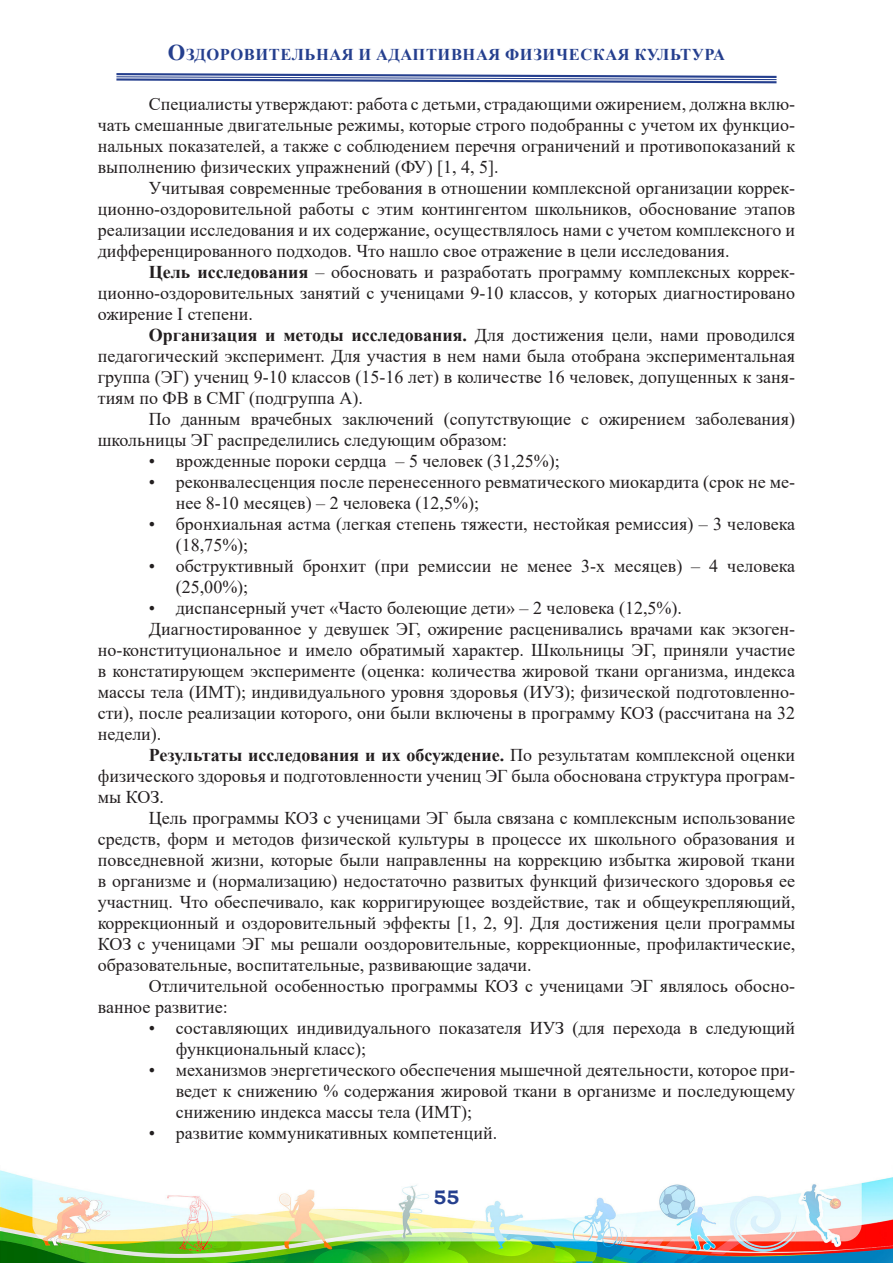
<style>
.page{position:relative;width:893px;height:1263px;background:#fff}
.page>*{position:absolute;margin:0;border:0;box-sizing:border-box;transform-origin:0 0}
.t1{font:700 19.5px "Bookman Old Style";color:#253f8e}
.t2{font:18px/21px "Times New Roman";color:#231f20;text-align:justify}
.t3{font:700 16.5px "Times New Roman";letter-spacing:.035em;color:#253f8e}
.s1{font-size:22.5px}
.s2{font-weight:700}
</style>
<div class="page">
<img style="left:0;top:1170px;width:893px;height:93px">
<svg style="left:116px;top:73px;width:661px;height:11px"></svg>
<p class="t3" style="left:168px;top:43px;width:559px"><span class="s1">О</span>ЗДОРОВИТЕЛЬНАЯ И АДАПТИВНАЯ ФИЗИЧЕСКАЯ КУЛЬТУРА</p>
<p class="t2" style="left:98px;top:93px;width:699px;text-indent:51px">Специалисты утверждают: работа с детьми, страдающими ожирением, должна вклю&shy;чать смешанные двигательные режимы, которые строго подобранны с учетом их функцио&shy;нальных показателей, а также с соблюдением перечня ограничений и противопоказаний к выполнению физических упражнений (ФУ) [1, 4, 5].</p>
<p class="t2" style="left:98px;top:177px;width:699px;text-indent:51px">Учитывая современные требования в отношении комплексной организации коррек&shy;ционно-оздоровительной работы с этим контингентом школьников, обоснование этапов реализации исследования и их содержание, осуществлялось нами с учетом комплексного и дифференцированного подходов. Что нашло свое отражение в цели исследования.</p>
<p class="t2" style="left:98px;top:261px;width:699px;text-indent:51px"><span class="s2">Цель исследования</span> – обосновать и разработать программу комплексных коррек&shy;ционно-оздоровительных занятий с ученицами 9-10 классов, у которых диагностировано ожирение I степени.</p>
<p class="t2" style="left:98px;top:324px;width:699px;text-indent:51px"><span class="s2">Организация и методы исследования.</span> Для достижения цели, нами проводился педагогический эксперимент. Для участия в нем нами была отобрана экспериментальная группа (ЭГ) учениц 9-10 классов (15-16 лет) в количестве 16 человек, допущенных к заня&shy;тиям по ФВ в СМГ (подгруппа А).</p>
<p class="t2" style="left:98px;top:408px;width:699px;text-indent:51px">По данным врачебных заключений (сопутствующие с ожирением заболевания) школьницы ЭГ распределились следующим образом:</p>
<p class="t2" style="left:149px;top:450px;width:412px">• врожденные пороки сердца – 5 человек (31,25%);</p>
<p class="t2" style="left:176px;top:471px;width:621px;text-indent:-27px">• реконвалесценция после перенесенного ревматического миокардита (срок не ме&shy;нее 8-10 месяцев) – 2 человека (12,5%);</p>
<p class="t2" style="left:176px;top:513px;width:621px;text-indent:-27px">• бронхиальная астма (легкая степень тяжести, нестойкая ремиссия) – 3 человека (18,75%);</p>
<p class="t2" style="left:176px;top:555px;width:621px;text-indent:-27px">• обструктивный бронхит (при ремиссии не менее 3-х месяцев) – 4 человека (25,00%);</p>
<p class="t2" style="left:149px;top:597px;width:535px">• диспансерный учет «Часто болеющие дети» – 2 человека (12,5%).</p>
<p class="t2" style="left:98px;top:618px;width:699px;text-indent:51px">Диагностированное у девушек ЭГ, ожирение расценивались врачами как экзоген&shy;но-конституциональное и имело обратимый характер. Школьницы ЭГ, приняли участие в констатирующем эксперименте (оценка: количества жировой ткани организма, индекса массы тела (ИМТ); индивидуального уровня здоровья (ИУЗ); физической подготовленно&shy;сти), после реализации которого, они были включены в программу КОЗ (рассчитана на 32 недели).</p>
<p class="t2" style="left:98px;top:744px;width:699px;text-indent:51px"><span class="s2">Результаты исследования и их обсуждение.</span> По результатам комплексной оценки физического здоровья и подготовленности учениц ЭГ была обоснована структура програм&shy;мы КОЗ.</p>
<p class="t2" style="left:98px;top:807px;width:699px;text-indent:51px">Цель программы КОЗ с ученицами ЭГ была связана с комплексным использование средств, форм и методов физической культуры в процессе их школьного образования и повседневной жизни, которые были направленны на коррекцию избытка жировой ткани в организме и (нормализацию) недостаточно развитых функций физического здоровья ее участниц. Что обеспечивало, как корригирующее воздействие, так и общеукрепляющий, коррекционный и оздоровительный эффекты [1, 2, 9]. Для достижения цели программы КОЗ с ученицами ЭГ мы решали ооздоровительные, коррекционные, профилактические, образовательные, воспитательные, развивающие задачи.</p>
<p class="t2" style="left:98px;top:975px;width:699px;text-indent:51px">Отличительной особенностью программы КОЗ с ученицами ЭГ являлось обосно&shy;ванное развитие:</p>
<p class="t2" style="left:176px;top:1017px;width:621px;text-indent:-27px">• составляющих индивидуального показателя ИУЗ (для перехода в следующий функциональный класс);</p>
<p class="t2" style="left:176px;top:1059px;width:621px;text-indent:-27px">• механизмов энергетического обеспечения мышечной деятельности, которое при&shy;ведет к снижению % содержания жировой ткани в организме и последующему снижению индекса массы тела (ИМТ);</p>
<p class="t2" style="left:149px;top:1122px;width:350px">• развитие коммуникативных компетенций.</p>
<p class="t1" style="left:434px;top:1183px;width:27px">55</p>
</div>
